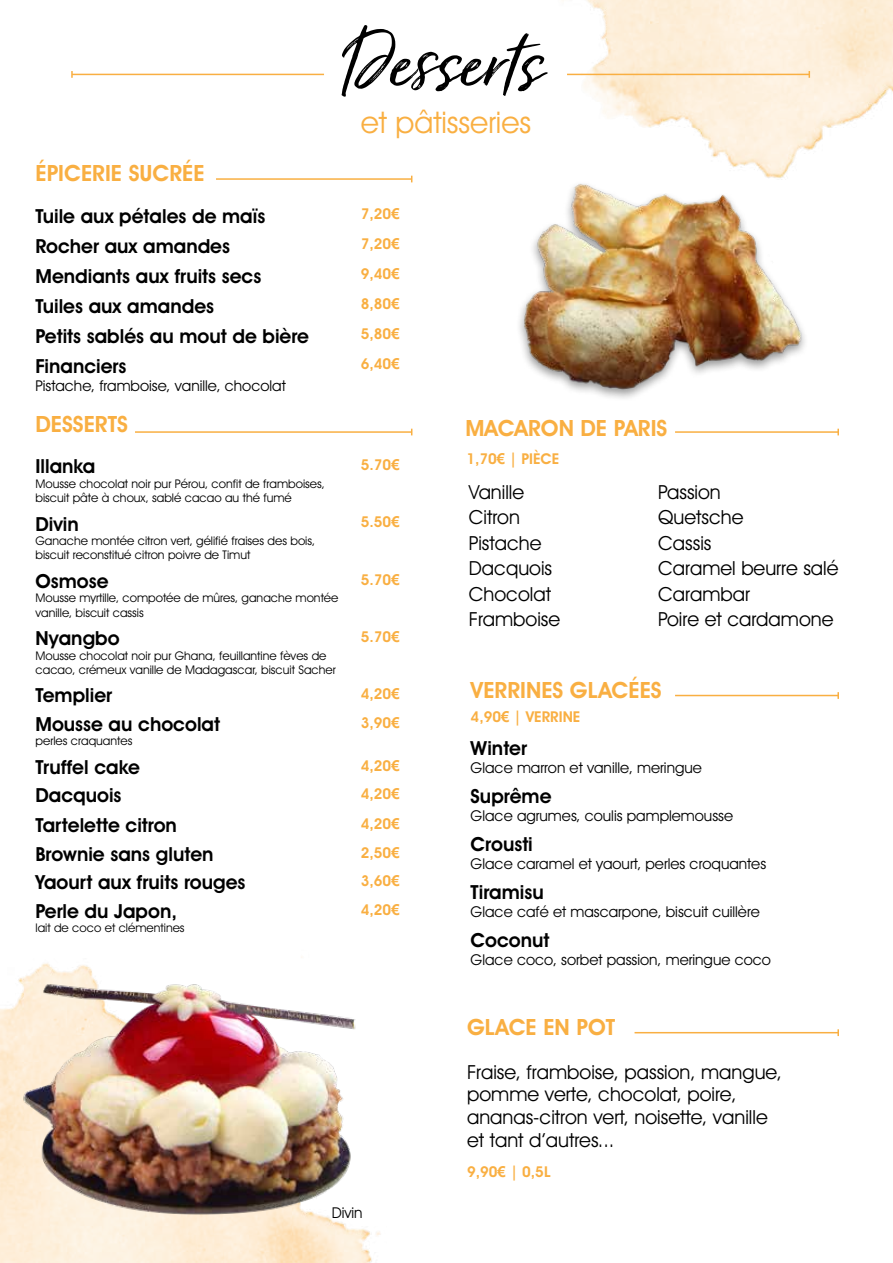
<style>
.page{position:relative;width:893px;height:1263px;background:#fff}
.page>*{position:absolute;margin:0;border:0;box-sizing:border-box;transform-origin:0 0}
.t1{font:90px "Just Lovely Slanted Wide";color:#000}
.t2{font:30px "Avant Garde IT Cby BT";color:#f9af42}
.t3{font:600 22.5px "Avant Garde IT Cby BT";color:#f9af42}
.t4{font:600 19.5px/30px "Avant Garde IT Cby BT";color:#000}
.t5{font:19.5px/25.5px "Avant Garde IT Cby BT";color:#000}
.t6{font:15px "Avant Garde IT Cby BT";color:#000}
.t7{font:600 15px/30px "Avant Garde IT Cby BT";color:#f9af42;text-align:justify}
.t8{font:12px/14.4px "Avant Garde IT Cby BT";color:#000}
.s1{font-family:"Arial";font-weight:700}
</style>
<div class="page">
<img style="left:0;top:1009px;width:381px;height:254px">
<img style="left:563px;top:0;width:330px;height:173px">
<img style="left:5px;top:957px;width:373px;height:285px">
<img style="left:519px;top:173px;width:286px;height:226px">
<hr style="left:72px;top:74px;width:252px;height:1px;background:#f9af42">
<svg style="left:71px;top:71px;width:2px;height:7px"></svg>
<hr style="left:567px;top:74px;width:242px;height:1px;background:#f9af42">
<svg style="left:808px;top:71px;width:2px;height:7px"></svg>
<hr style="left:216px;top:178px;width:196px;height:2px;background:#f9af42">
<hr style="left:135px;top:431px;width:277px;height:2px;background:#f9af42">
<hr style="left:675px;top:431px;width:163px;height:2px;background:#f9af42">
<svg style="left:837px;top:429px;width:2px;height:6px"></svg>
<hr style="left:675px;top:695px;width:163px;height:1px;background:#f9af42">
<svg style="left:837px;top:692px;width:2px;height:7px"></svg>
<hr style="left:634px;top:1032px;width:204px;height:1px;background:#f9af42">
<svg style="left:837px;top:1029px;width:2px;height:7px"></svg>
<h3 class="t3" style="left:36px;top:160px;width:171px">ÉPICERIE SUCRÉE</h3>
<h3 class="t4" style="left:36px;top:201px;width:275px">Tuile aux pétales de maïs<br>Rocher aux amandes<br>Mendiants aux fruits secs<br>Tuiles aux amandes<br>Petits sablés au mout de bière<br>Financiers</h3>
<p class="t6" style="left:36px;top:376px;width:252px">Pistache, framboise, vanille, chocolat</p>
<h3 class="t3" style="left:36px;top:410px;width:94px">DESSERTS</h3>
<h1 class="t1" style="left:340px;top:9px;width:204px">Desserts</h1>
<h2 class="t2" style="left:361px;top:104px;width:172px">et pâtisseries</h2>
<p class="t7" style="left:361px;top:199px;width:40px">7,20<span class="s1">€ </span>7,20<span class="s1">€ </span>9,40<span class="s1">€ </span>8,80<span class="s1">€ </span>5,80<span class="s1">€ </span>6,40<span class="s1">€</span></p>
<h3 class="t3" style="left:465px;top:414px;width:203px">MACARON DE PARIS</h3>
<h3 class="t4" style="left:36px;top:451px;width:61px">Illanka</h3>
<p class="t8" style="left:36px;top:476px;width:291px">Mousse chocolat noir pur Pérou, confit de framboises, biscuit pâte à choux, sablé cacao au thé fumé</p>
<h3 class="t4" style="left:36px;top:508px;width:45px">Divin</h3>
<p class="t8" style="left:36px;top:533px;width:281px">Ganache montée citron vert, gélifié fraises des bois, biscuit reconstitué citron poivre de Timut</p>
<h3 class="t4" style="left:36px;top:566px;width:75px">Osmose</h3>
<p class="t8" style="left:36px;top:591px;width:304px">Mousse myrtille, compotée de mûres, ganache montée vanille, biscuit cassis</p>
<h3 class="t4" style="left:36px;top:623px;width:86px">Nyangbo</h3>
<p class="t8" style="left:36px;top:648px;width:302px">Mousse chocolat noir pur Ghana, feuillantine fèves de cacao, crémeux vanille de Madagascar, biscuit Sacher</p>
<h3 class="t4" style="left:36px;top:681px;width:186px;line-height:28.5px">Templier<br>Mousse au chocolat</h3>
<p class="t8" style="left:36px;top:734px;width:98px">perles craquantes</p>
<h3 class="t4" style="left:36px;top:752px;width:211px;line-height:28.8px">Truffel cake<br>Dacquois<br>Tartelette citron<br>Brownie sans gluten<br>Yaourt aux fruits rouges<br>Perle du Japon,</h3>
<p class="t8" style="left:36px;top:921px;width:151px">lait de coco et clémentines</p>
<p class="t7" style="left:361px;top:450px;width:40px">5.70<span class="s1">€</span></p>
<p class="t7" style="left:361px;top:507px;width:40px">5.50<span class="s1">€</span></p>
<p class="t7" style="left:361px;top:564px;width:40px">5.70<span class="s1">€</span></p>
<p class="t7" style="left:361px;top:621px;width:40px">5.70<span class="s1">€</span></p>
<p class="t7" style="left:361px;top:680px;width:40px;line-height:28.5px">4,20<span class="s1">€<br></span>3,90<span class="s1">€</span></p>
<p class="t7" style="left:361px;top:751px;width:40px;line-height:28.5px">4,20<span class="s1">€<br></span>4,20<span class="s1">€</span></p>
<p class="t7" style="left:361px;top:809px;width:40px;line-height:28.5px">4,20<span class="s1">€ </span>2,50<span class="s1">€ </span>3,60<span class="s1">€ </span>4,20<span class="s1">€</span></p>
<p class="t6" style="left:332px;top:1204px;width:32px">Divin</p>
<p class="t7" style="left:466px;top:443px;width:94px">1,70<span class="s1">€</span> | PIÈCE</p>
<h3 class="t5" style="left:469px;top:479px;width:93px">Vanille<br>Citron<br>Pistache<br>Dacquois<br>Chocolat<br>Framboise</h3>
<h3 class="t5" style="left:658px;top:479px;width:182px">Passion<br>Quetsche<br>Cassis<br>Caramel beurre salé<br>Carambar<br>Poire et cardamone</h3>
<h3 class="t3" style="left:471px;top:676px;width:193px">VERRINES GLACÉES</h3>
<p class="t7" style="left:471px;top:702px;width:111px">4,90<span class="s1">€</span> | VERRINE</p>
<h3 class="t4" style="left:471px;top:733px;width:58px">Winter</h3>
<p class="t6" style="left:471px;top:759px;width:233px">Glace marron et vanille, meringue</p>
<h3 class="t4" style="left:471px;top:781px;width:82px">Suprême</h3>
<p class="t6" style="left:471px;top:807px;width:264px">Glace agrumes, coulis pamplemousse</p>
<h3 class="t4" style="left:471px;top:829px;width:64px">Crousti</h3>
<p class="t6" style="left:471px;top:855px;width:297px">Glace caramel et yaourt, perles croquantes</p>
<h3 class="t4" style="left:471px;top:877px;width:75px">Tiramisu</h3>
<p class="t6" style="left:471px;top:903px;width:291px">Glace café et mascarpone, biscuit cuillère</p>
<h3 class="t4" style="left:471px;top:925px;width:80px">Coconut</h3>
<p class="t6" style="left:471px;top:951px;width:302px">Glace coco, sorbet passion, meringue coco</p>
<h3 class="t3" style="left:467px;top:1013px;width:150px">GLACE EN POT</h3>
<h3 class="t5" style="left:467px;top:1061px;width:317px;line-height:22.5px">Fraise, framboise, passion, mangue, pomme verte, chocolat, poire, ananas-citron vert, noisette, vanille et tant d’autres...</h3>
<p class="t7" style="left:467px;top:1157px;width:85px">9,90<span class="s1">€</span> | 0,5L</p>
</div>
